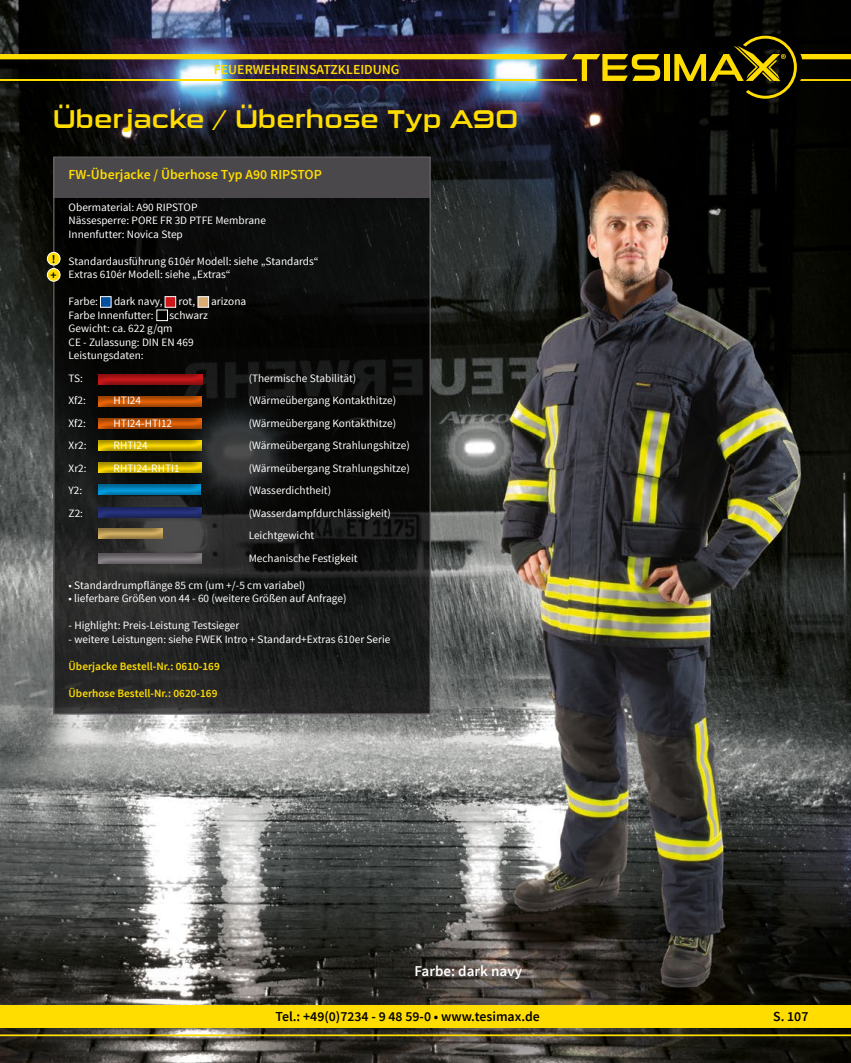
<style>
.page{position:relative;width:851px;height:1063px;background:#fff}
.page>*{position:absolute;margin:0;border:0;box-sizing:border-box;transform-origin:0 0}
.t1{font:25.88px "Sui Generis Rg";letter-spacing:.01em;color:#fd0}
.t2{font:600 15px "Source Sans Pro";color:#fff}
.t3{font:600 13.75px "Source Sans Pro";color:#fd0}
.t4{font:600 13.75px "Source Sans Pro";color:#000}
.t5{font:800 11.38px/14.6px "Rotis Semi Sans";color:#000}
.t6{font:11.25px/13.5px "Source Sans Pro";color:#fff}
.t7{font:600 11.25px "Source Sans Pro";color:#fd0}
</style>
<div class="page">
<img style="left:0;top:0;width:850px;height:1063px">
<hr style="left:0;top:1034px;width:850px;height:2px;background:#fd0">
<div style="left:0;top:1006px;width:850px;height:22px;background:#fd0"></div>
<svg style="left:0;top:54px;width:660px;height:27px;background:#776b39"></svg>
<div style="left:664px;top:54px;width:5px;height:27px;background:#fd0"></div>
<svg style="left:674px;top:36px;width:176px;height:63px;background:#322b01"></svg>
<svg style="left:55px;top:197px;width:374px;height:516px;background:#141514"></svg>
<div style="left:54px;top:158px;width:376px;height:39px;background:#4b484b"></div>
<div style="left:87px;top:365px;width:126px;height:21px;background:#000;opacity:.5"></div>
<div style="left:87px;top:387px;width:124px;height:21px;background:#000;opacity:.5"></div>
<div style="left:86px;top:431px;width:125px;height:22px;background:#000;opacity:.5"></div>
<div style="left:87px;top:476px;width:124px;height:21px;background:#000;opacity:.5"></div>
<div style="left:87px;top:498px;width:124px;height:21px;background:#000;opacity:.5"></div>
<div style="left:100px;top:296px;width:11px;height:12px;background:#004f9f;border:1px solid #fff"></div>
<div style="left:47px;top:252px;width:13px;height:13px;background:#fd0;border-radius:50%"></div>
<div style="left:47px;top:252px;width:13px;height:13px;border:1px solid #fff;border-radius:50%"></div>
<div style="left:47px;top:269px;width:13px;height:12px;background:#fd0;border-radius:50%"></div>
<div style="left:47px;top:268px;width:13px;height:14px;border:1px solid #fff;border-radius:50%"></div>
<div style="left:157px;top:310px;width:10px;height:11px;background:#000"></div>
<div style="left:156px;top:310px;width:12px;height:11px;border:1px solid #fff"></div>
<div style="left:164px;top:296px;width:12px;height:12px;background:#cd171a;border:1px solid #fff"></div>
<div style="left:87px;top:409px;width:124px;height:21px;background:#000;opacity:.5"></div>
<div style="left:86px;top:454px;width:125px;height:21px;background:#000;opacity:.5"></div>
<div style="left:197px;top:296px;width:12px;height:12px;background:#dcad73;border:1px solid #fff"></div>
<div style="left:86px;top:519px;width:86px;height:21px;background:#000;opacity:.5"></div>
<div style="left:86px;top:545px;width:126px;height:21px;background:#000;opacity:.5"></div>
<p class="t3" style="left:214px;top:60px;width:187px">Feuerwehreinsatzkleidung</p>
<h1 class="t1" style="left:53px;top:104px;width:466px">Überjacke / Überhose Typ A90</h1>
<p class="t5" style="left:50px;top:252px;width:8px">! +</p>
<p class="t3" style="left:69px;top:166px;width:255px">FW-Überjacke / Überhose Typ A90 RIPSTOP</p>
<p class="t6" style="left:69px;top:200px;width:199px">Obermaterial: A90 RIPSTOP<br>Nässesperre: PORE FR 3D PTFE Membrane<br>Innenfutter: Novica Step</p>
<p class="t6" style="left:69px;top:254px;width:251px">Standardausführung 610ér Modell: siehe „Standards“<br>Extras 610ér Modell: siehe „Extras“</p>
<p class="t6" style="left:69px;top:295px;width:31px">Farbe:</p>
<p class="t6" style="left:114px;top:295px;width:50px">dark navy,</p>
<p class="t6" style="left:178px;top:295px;width:18px">rot,</p>
<p class="t6" style="left:211px;top:295px;width:37px">arizona</p>
<p class="t6" style="left:69px;top:308px;width:86px">Farbe Innenfutter:</p>
<p class="t6" style="left:69px;top:308px;width:141px;text-indent:101px">schwarz<br>Gewicht: ca. 622 g/qm<br>CE - Zulassung: DIN EN 469<br>Leistungsdaten:</p>
<p class="t6" style="left:69px;top:371px;width:16px">TS:</p>
<p class="t6" style="left:249px;top:371px;width:109px">(Thermische Stabilität)</p>
<p class="t6" style="left:69px;top:394px;width:19px">Xf2:</p>
<p class="t6" style="left:114px;top:394px;width:29px">HTI24</p>
<p class="t6" style="left:249px;top:394px;width:149px">(Wärmeübergang Kontakthitze)</p>
<p class="t6" style="left:69px;top:416px;width:19px">Xf2:</p>
<p class="t6" style="left:114px;top:416px;width:60px">HTI24-HTI12</p>
<p class="t6" style="left:249px;top:416px;width:149px">(Wärmeübergang Kontakthitze)</p>
<p class="t6" style="left:69px;top:439px;width:20px">Xr2:</p>
<p class="t6" style="left:114px;top:439px;width:36px">RHTI24</p>
<p class="t6" style="left:249px;top:439px;width:162px">(Wärmeübergang Strahlungshitze)</p>
<p class="t6" style="left:69px;top:461px;width:20px">Xr2:</p>
<p class="t6" style="left:114px;top:461px;width:67px">RHTI24-RHTI1</p>
<p class="t6" style="left:249px;top:461px;width:162px">(Wärmeübergang Strahlungshitze)</p>
<p class="t6" style="left:69px;top:484px;width:15px">Y2:</p>
<p class="t6" style="left:249px;top:484px;width:84px">(Wasserdichtheit)</p>
<p class="t6" style="left:69px;top:506px;width:16px">Z2:</p>
<p class="t6" style="left:249px;top:502px;width:144px;line-height:22.5px">(Wasserdampfdurchlässigkeit)<br>Leichtgewicht<br>Mechanische Festigkeit</p>
<p class="t6" style="left:69px;top:578px;width:238px">• Standardrumpflänge 85 cm (um +/-5 cm variabel)</p>
<p class="t6" style="left:69px;top:592px;width:279px">• lieferbare Größen von 44 - 60 (weitere Größen auf Anfrage)</p>
<p class="t6" style="left:69px;top:619px;width:172px">- Highlight: Preis-Leistung Testsieger</p>
<p class="t6" style="left:69px;top:632px;width:323px">- weitere Leistungen: siehe FWEK Intro + Standard+Extras 610er Serie</p>
<p class="t7" style="left:69px;top:659px;width:153px">Überjacke Bestell-Nr.: 0610-169</p>
<p class="t7" style="left:69px;top:686px;width:150px">Überhose Bestell-Nr.: 0620-169</p>
<h2 class="t2" style="left:414px;top:962px;width:109px">Farbe: dark navy</h2>
<p class="t4" style="left:275px;top:1008px;width:266px">Tel.: +49(0)7234 - 9 48 59-0 • www.tesimax.de</p>
<p class="t4" style="left:773px;top:1008px;width:37px">S. 107</p>
</div>
